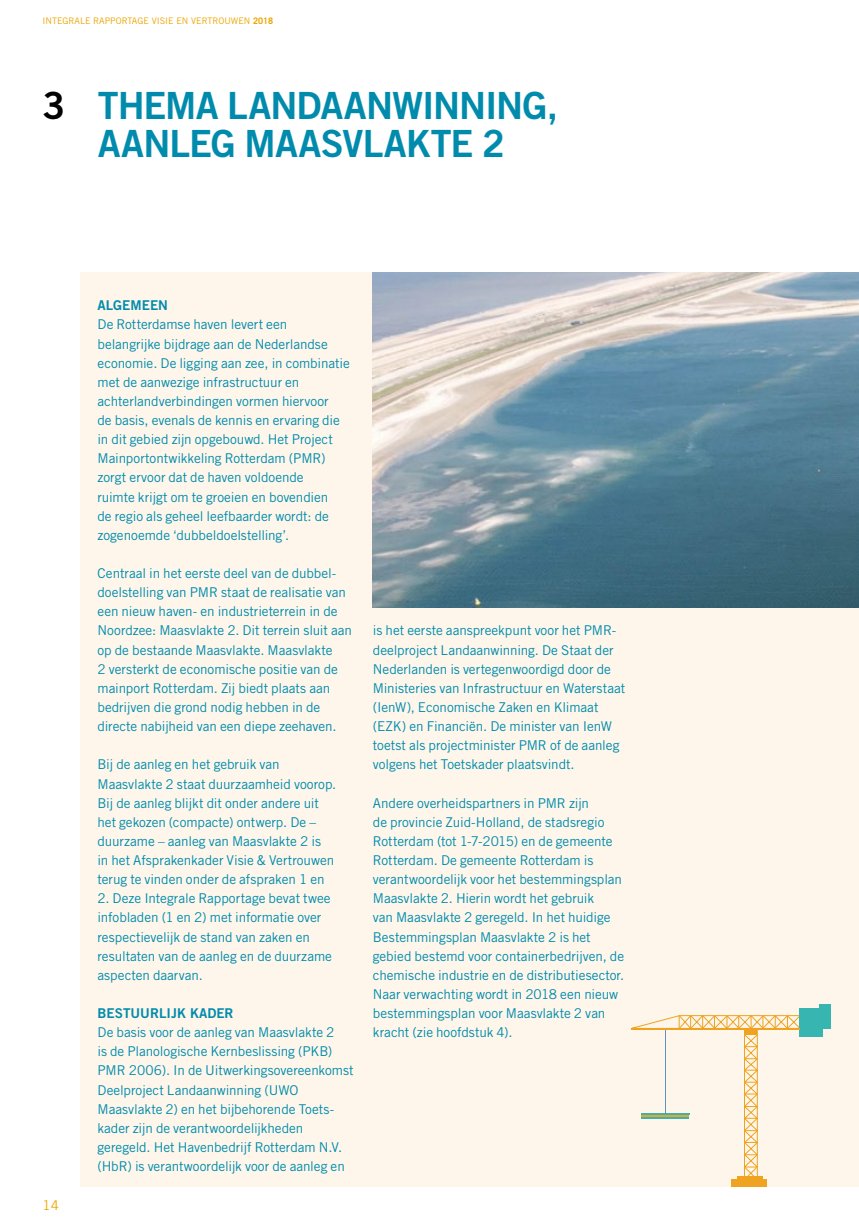
<style>
.page{position:relative;width:859px;height:1229px;background:#fff}
.page>*{position:absolute;margin:0;border:0;box-sizing:border-box;transform-origin:0 0}
._1_KOP_groot{font:37.5px/38.2px "Trade Gothic LT Std Bd 2";letter-spacing:-.025em;color:#008bad;text-align:center}
._04_BROOD{font:13.5px/19.2px "Trade Gothic LT Std";letter-spacing:-.005em;color:#008bad}
._03_TUSSENKOP{font:13.5px "Trade Gothic LT Std Bd 2";color:#008bad}
.t1{font:13.5px "Trade Gothic LT Std";color:#eea500}
.t2{font:9px "Trade Gothic LT Std";color:#eea500}
.s1{font-weight:700}
.s2{color:#000}
</style>
<div class="page">
<div style="left:80px;top:272px;width:779px;height:914px;background:#fef6ea"></div>
<img style="left:372px;top:272px;width:487px;height:336px">
<div style="left:731px;top:1179px;width:36px;height:7px;background:#efa320"></div>
<svg style="left:631px;top:1015px;width:170px;height:161px"></svg>
<div style="left:799px;top:1008px;width:24px;height:28px;background:#37b5b1"></div>
<div style="left:819px;top:1004px;width:12px;height:25px;background:#37b5b1"></div>
<hr style="left:631px;top:1028px;width:168px;height:2px;background:#efa320">
<div style="left:737px;top:1176px;width:26px;height:7px;background:#efa320"></div>
<p class="t2" style="left:43px;top:15px;width:232px">INTEGRALE RAPPORTAGE VISIE EN VERTROUWEN <span class="s1">2018</span></p>
<p class="_1_KOP_groot" style="left:43px;top:86px;width:517px"><span class="s2">3</span> THEMA LANDAANWINNING,<br>AANLEG MAASVLAKTE 2</p>
<p class="t1" style="left:43px;top:1197px;width:18px">14</p>
<p class="_03_TUSSENKOP" style="left:97px;top:297px;width:72px">ALGEMEEN</p>
<p class="_04_BROOD" style="left:97px;top:315px;width:254px">De Rotterdamse haven levert een belangrijke bijdrage aan de Nederlandse economie. De ligging aan zee, in combinatie met de aanwezige infrastructuur en achterlandverbindingen vormen hiervoor<br>de basis, evenals de kennis en ervaring die in dit gebied zijn opgebouwd. Het Project Mainportontwikkeling Rotterdam (PMR) zorgt ervoor dat de haven voldoende<br>ruimte krijgt om te groeien en bovendien<br>de regio als geheel leefbaarder wordt: de zogenoemde ‘dubbeldoelstelling’.</p>
<p class="_04_BROOD" style="left:97px;top:563px;width:256px">Centraal in het eerste deel van de dubbel&shy;doelstelling van PMR staat de realisatie van een nieuw haven- en industrieterrein in de Noordzee: Maasvlakte 2. Dit terrein sluit aan op de bestaande Maasvlakte. Maasvlakte<br>2 versterkt de economische positie van de mainport Rotterdam. Zij biedt plaats aan bedrijven die grond nodig hebben in de directe nabijheid van een diepe zeehaven.</p>
<p class="_04_BROOD" style="left:97px;top:755px;width:240px">Bij de aanleg en het gebruik van Maasvlakte 2 staat duurzaamheid voorop.<br>Bij de aanleg blijkt dit onder andere uit het gekozen (compacte) ontwerp. De – duurzame – aanleg van Maasvlakte 2 is<br>in het Afsprakenkader Visie &amp; Vertrouwen terug te vinden onder de afspraken 1 en</p>
<p class="_04_BROOD" style="left:97px;top:889px;width:236px">2. Deze Integrale Rapportage bevat twee infobladen (1 en 2) met informatie over respectievelijk de stand van zaken en resultaten van de aanleg en de duurzame aspecten daarvan.</p>
<p class="_03_TUSSENKOP" style="left:97px;top:1005px;width:138px">BESTUURLIJK KADER</p>
<p class="_04_BROOD" style="left:97px;top:1023px;width:258px">De basis voor de aanleg van Maasvlakte 2<br>is de Planologische Kernbeslissing (PKB)<br>PMR 2006). In de Uitwerkingsovereenkomst Deelproject Landaanwinning (UWO Maasvlakte 2) en het bijbehorende Toets&shy;kader zijn de verantwoordelijkheden geregeld. Het Havenbedrijf Rotterdam N.V. (HbR) is verantwoordelijk voor de aanleg en</p>
<p class="_04_BROOD" style="left:373px;top:621px;width:254px">is het eerste aanspreekpunt voor het PMR&shy;deelproject Landaanwinning. De Staat der Nederlanden is vertegenwoordigd door de Ministeries van Infrastructuur en Waterstaat (IenW), Economische Zaken en Klimaat (EZK) en Financiën. De minister van IenW toetst als projectminister PMR of de aanleg volgens het Toetskader plaatsvindt.</p>
<p class="_04_BROOD" style="left:373px;top:793px;width:253px">Andere overheidspartners in PMR zijn<br>de provincie Zuid-Holland, de stadsregio Rotterdam (tot 1-7-2015) en de gemeente Rotterdam. De gemeente Rotterdam is verantwoordelijk voor het bestemmingsplan Maasvlakte 2. Hierin wordt het gebruik<br>van Maasvlakte 2 geregeld. In het huidige Bestemmingsplan Maasvlakte 2 is het gebied bestemd voor containerbedrijven, de chemische industrie en de distributiesector.<br>Naar verwachting wordt in 2018 een nieuw bestemmingsplan voor Maasvlakte 2 van kracht (zie hoofdstuk 4).</p>
</div>
